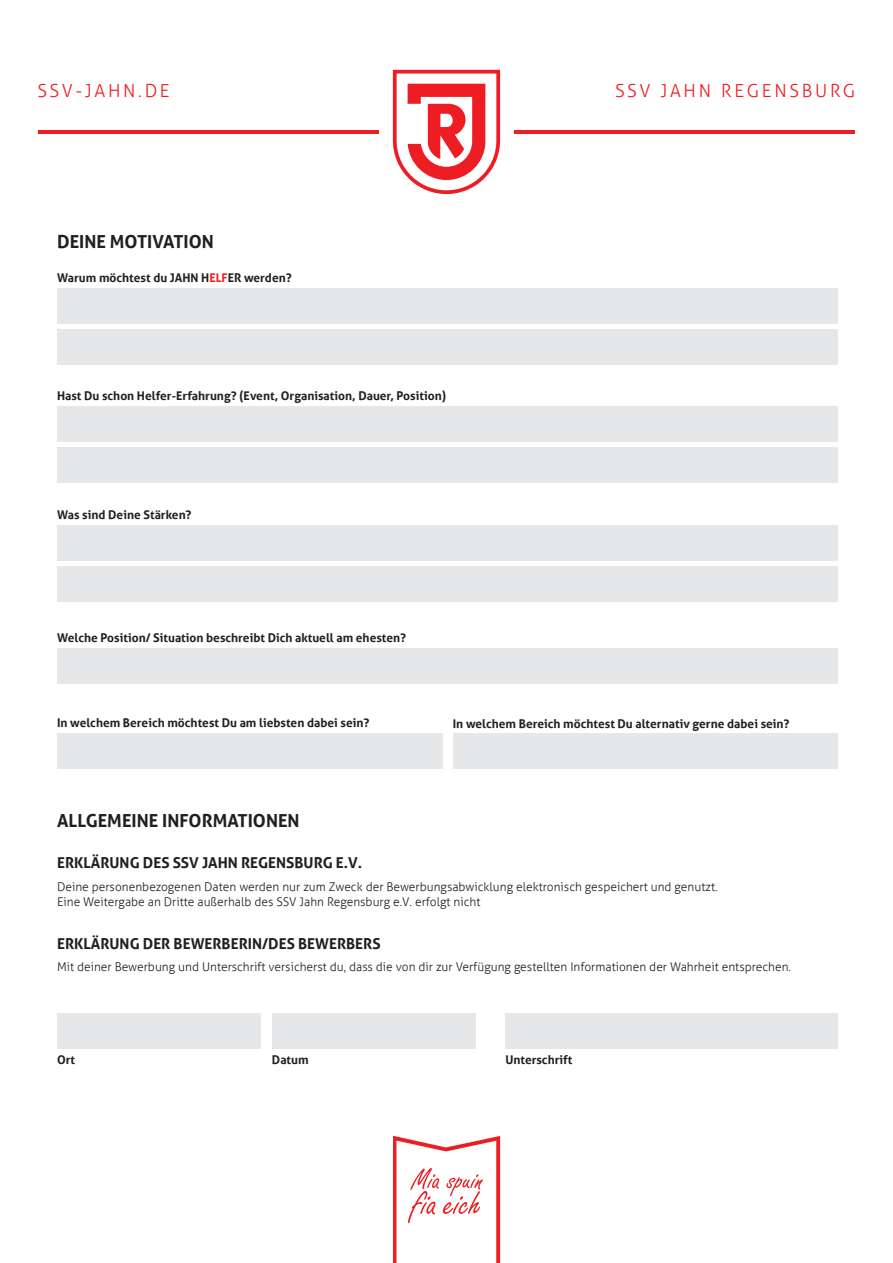
<style>
.page{position:relative;width:893px;height:1263px;background:#fff}
.page>*{position:absolute;margin:0;border:0;box-sizing:border-box;transform-origin:0 0}
.t1{font:700 18px "Aller";color:#231f20}
.t2{font:300 18px "Aller";letter-spacing:.15em;color:#ee1d23}
.t3{font:700 15px "Aller";color:#231f20}
.t4{font:700 12px "Aller";color:#231f20}
.t5{font:300 12px/14.4px "Aller";color:#231f20}
.s1{color:#ee1d23}
</style>
<div class="page">
<svg style="left:392px;top:69px;width:109px;height:125px"></svg>
<svg style="left:393px;top:1135px;width:108px;height:128px"></svg>
<hr style="left:38px;top:130px;width:340px;height:4px;background:#ee1d23">
<hr style="left:515px;top:130px;width:340px;height:4px;background:#ee1d23">
<div style="left:57px;top:288px;width:781px;height:36px;background:#e6e7e9"></div>
<div style="left:57px;top:330px;width:781px;height:35px;background:#e6e7e9"></div>
<div style="left:57px;top:406px;width:781px;height:35px;background:#e6e7e9"></div>
<div style="left:57px;top:448px;width:781px;height:35px;background:#e6e7e9"></div>
<div style="left:57px;top:525px;width:781px;height:35px;background:#e6e7e9"></div>
<div style="left:57px;top:567px;width:781px;height:35px;background:#e6e7e9"></div>
<div style="left:57px;top:648px;width:781px;height:36px;background:#e6e7e9"></div>
<div style="left:57px;top:733px;width:385px;height:36px;background:#e6e7e9"></div>
<div style="left:453px;top:733px;width:385px;height:36px;background:#e6e7e9"></div>
<div style="left:57px;top:1014px;width:203px;height:35px;background:#e6e7e9"></div>
<div style="left:272px;top:1014px;width:203px;height:35px;background:#e6e7e9"></div>
<div style="left:505px;top:1014px;width:333px;height:35px;background:#e6e7e9"></div>
<h1 class="t2" style="left:38px;top:80px;width:134px">SSV-JAHN.DE</h1>
<h1 class="t2" style="left:615px;top:80px;width:242px">SSV JAHN REGENSBURG</h1>
<h1 class="t1" style="left:57px;top:231px;width:158px">DEINE MOTIVATION</h1>
<p class="t4" style="left:57px;top:271px;width:236px">Warum möchtest du JAHN H<span class="s1">ELF</span>ER werden?</p>
<p class="t4" style="left:57px;top:388px;width:390px">Hast Du schon Helfer-Erfahrung? (Event, Organisation, Dauer, Position)</p>
<p class="t4" style="left:57px;top:507px;width:136px">Was sind Deine Stärken?</p>
<p class="t4" style="left:57px;top:630px;width:351px">Welche Position/ Situation beschreibt Dich aktuell am ehesten?</p>
<p class="t4" style="left:57px;top:715px;width:314px">In welchem Bereich möchtest Du am liebsten dabei sein?</p>
<p class="t4" style="left:453px;top:716px;width:338px">In welchem Bereich möchtest Du alternativ gerne dabei sein?</p>
<h1 class="t1" style="left:57px;top:810px;width:244px">ALLGEMEINE INFORMATIONEN</h1>
<p class="t3" style="left:57px;top:854px;width:307px">ERKLÄRUNG DES SSV JAHN REGENSBURG E.V.</p>
<p class="t5" style="left:57px;top:880px;width:662px">Deine personenbezogenen Daten werden nur zum Zweck der Bewerbungsabwicklung elektronisch gespeichert und genutzt.<br>Eine Weitergabe an Dritte außerhalb des SSV Jahn Regensburg e.V. erfolgt nicht</p>
<p class="t3" style="left:57px;top:934px;width:325px">ERKLÄRUNG DER BEWERBERIN/DES BEWERBERS</p>
<p class="t5" style="left:57px;top:960px;width:735px">Mit deiner Bewerbung und Unterschrift versicherst du, dass die von dir zur Verfügung gestellten Informationen der Wahrheit entsprechen.</p>
<p class="t4" style="left:57px;top:1052px;width:20px">Ort</p>
<p class="t4" style="left:272px;top:1052px;width:38px">Datum</p>
<p class="t4" style="left:505px;top:1052px;width:69px">Unterschrift</p>
</div>
